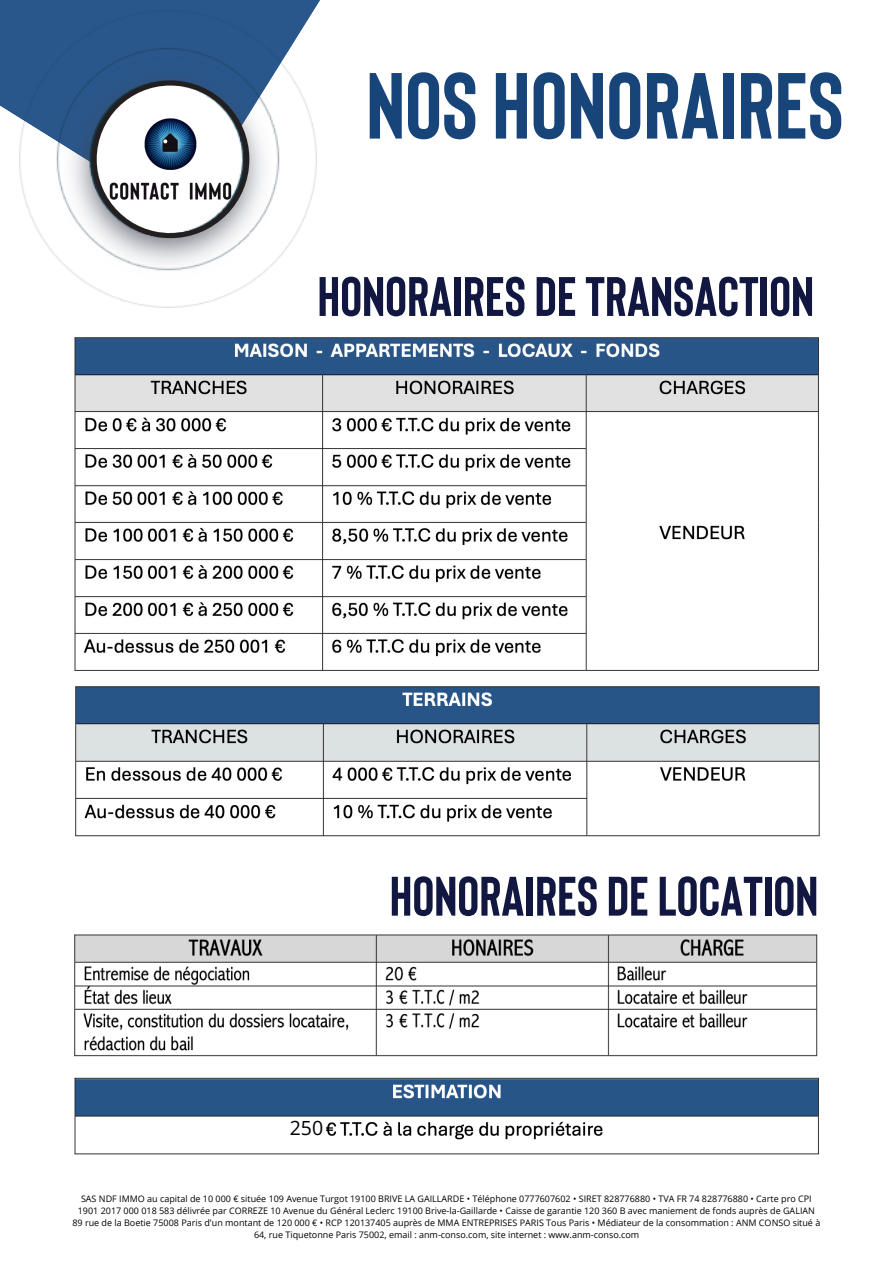
<style>
.page{position:relative;width:894px;height:1264px;background:#fff}
.page>*{position:absolute;margin:0;border:0;box-sizing:border-box;transform-origin:0 0}
.t1{font:700 93.6px "Bison";color:#174479}
.t2{font:700 55.5px "Bison";color:#111740}
.t3{font:19.5px "Open Sans";color:#000}
.t4{font:9px/12px "Open Sans";color:#000;text-align:center}
</style>
<div class="page">
<svg style="left:0;top:0;width:320px;height:175px;fill:#2a578b"></svg>
<img style="left:20px;top:10px;width:297px;height:297px">
<svg style="left:92px;top:81px;width:157px;height:157px"></svg>
<img style="left:46px;top:84px;width:249px;height:150px">
<img style="left:74px;top:337px;width:745px;height:334px">
<img style="left:75px;top:686px;width:745px;height:151px">
<img style="left:74px;top:934px;width:744px;height:123px">
<img style="left:74px;top:1077px;width:745px;height:78px">
<div style="left:246px;top:1121px;width:75px;height:19px;background:#fff"></div>
<h2 class="t1" style="left:366px;top:45px;width:478px">NOS HONORAIRES</h2>
<p class="t2" style="left:317px;top:260px;width:498px">HONORAIRES DETRANSACTION</p>
<p class="t2" style="left:389px;top:860px;width:430px">HONORAIRES DELOCATION</p>
<h3 class="t3" style="left:290px;top:1114px;width:35px">250</h3>
<p class="t4" style="left:72px;top:1192px;width:749px">SAS NDF IMMO au capital de 10 000 € située 109 Avenue Turgot 19100 BRIVE LA GAILLARDE • Téléphone 0777607602 • SIRET 828776880 • TVA FR 74 828776880 • Carte pro CPI 1901 2017 000 018 583 délivrée par CORREZE 10 Avenue du Général Leclerc 19100 Brive-la-Gaillarde • Caisse de garantie 120 360 B avec maniement de fonds auprès de GALIAN 89 rue de la Boetie 75008 Paris d'un montant de 120 000 € • RCP 120137405 auprès de MMA ENTREPRISES PARIS Tous Paris • Médiateur de la consommation : ANM CONSO situé à 64, rue Tiquetonne Paris 75002, email : anm-conso.com, site internet : www.anm-conso.com</p>
</div>
